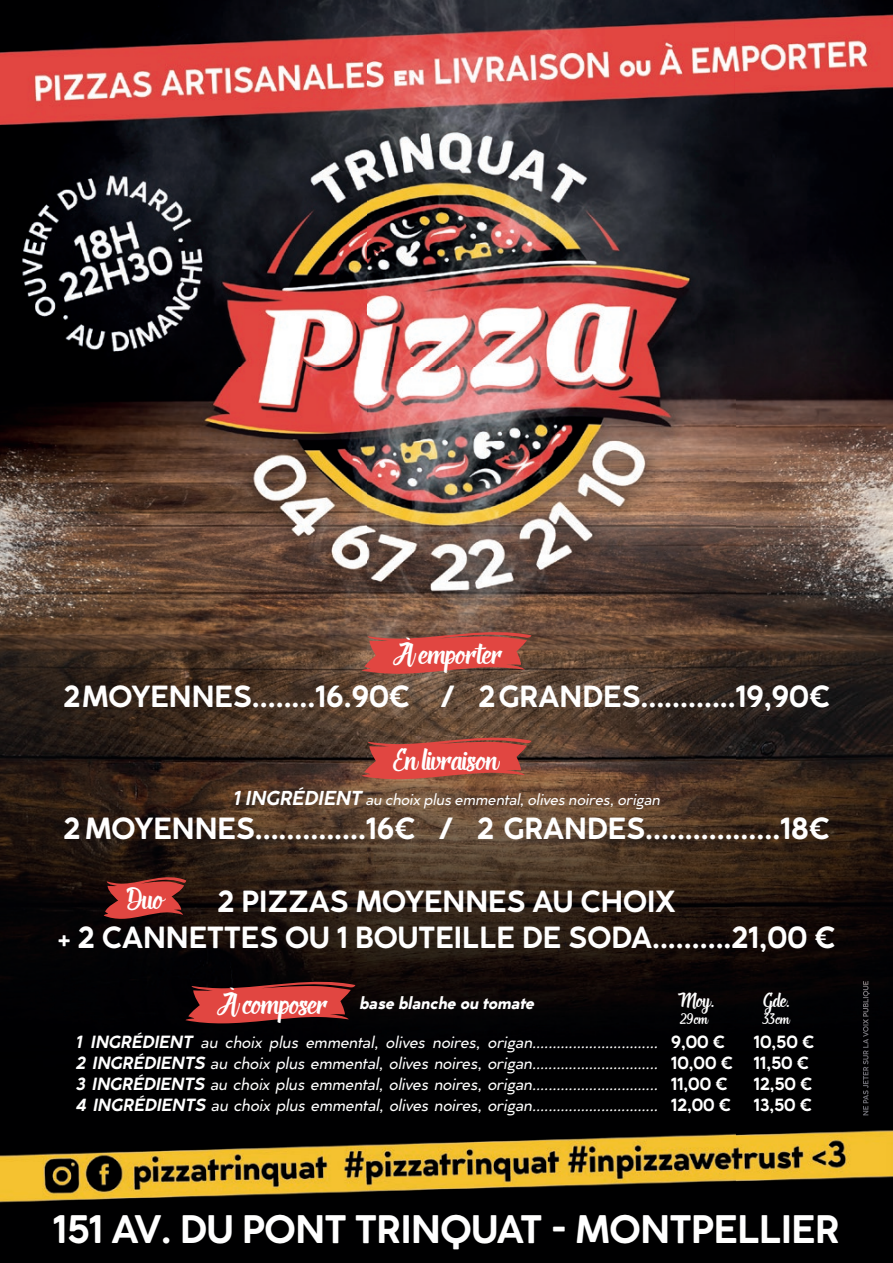
<style>
.page{position:relative;width:893px;height:1263px;background:#fff}
.page>*{position:absolute;margin:0;border:0;box-sizing:border-box;transform-origin:0 0}
.t1{font:700 39px "Cocogoose Classic";letter-spacing:-.01em;color:#fff}
.t2{font:38.1px "Deadhead Script";color:#fff}
.t3{font:700 30px/36px "Cocogoose Classic";color:#fff;text-align:center}
.t4{font:25.2px "Deadhead Script";letter-spacing:-.01em;color:#fff}
.t5{font:18.9px "Deadhead Script";color:#fff}
.t6{font:italic 700 18px "Cocogoose Classic";color:#fff}
.t7{font:italic 17.4px/20.9px "Cocogoose Classic";color:#fff;text-align:justify}
.t8{font:700 17.4px/20.9px "Cocogoose Classic";color:#fff}
.t9{font:italic 16.5px "Cocogoose Classic";color:#fff}
.s1{font-weight:700;font-size:19.8px}
.s2{font-weight:700}
</style>
<div class="page">
<img style="left:0;top:0;width:893px;height:1263px">
<img style="left:863px;top:981px;width:7px;height:134px">
<svg style="left:361px;top:627px;width:170px;height:47px;background:#b94b42"></svg>
<svg style="left:185px;top:976px;width:170px;height:47px;background:#932e2b"></svg>
<svg style="left:361px;top:732px;width:170px;height:47px;background:#b4463c"></svg>
<svg style="left:104px;top:872px;width:82px;height:47px;background:#94302b"></svg>
<h2 class="t2" style="left:393px;top:636px;width:110px">À emporter</h2>
<h3 class="t3" style="left:63px;top:677px;width:768px">2 MOYENNES........16.90€ / 2 GRANDES............19,90€</h3>
<h2 class="t2" style="left:393px;top:741px;width:105px">En livraison</h2>
<p class="t9" style="left:233px;top:787px;width:432px"><span class="s1">1INGRÉDIENT</span> au choixplusemmental,olivesnoires,origan</p>
<h3 class="t3" style="left:63px;top:809px;width:768px">2 MOYENNES..............16€ / 2 GRANDES.................18€</h3>
<h2 class="t2" style="left:127px;top:881px;width:38px">Duo</h2>
<h3 class="t3" style="left:58px;top:882px;width:779px">2 PIZZAS MOYENNES AU CHOIX<br>+ 2 CANNETTES OU 1 BOUTEILLE DE SODA..........21,00 €</h3>
<h2 class="t2" style="left:217px;top:986px;width:112px">À composer</h2>
<p class="t6" style="left:359px;top:989px;width:181px">base blanche ou tomate</p>
<h3 class="t4" style="left:678px;top:988px;width:38px">Moy.</h3>
<p class="t5" style="left:681px;top:1010px;width:28px">29cm</p>
<h3 class="t4" style="left:764px;top:988px;width:28px">Gde.</h3>
<p class="t5" style="left:764px;top:1010px;width:27px">33cm</p>
<p class="t7" style="left:76px;top:1031px;width:588px"><span class="s2">1 INGRÉDIENT</span> au choix plus emmental, olives noires, origan...............................<br><span class="s2">2 INGRÉDIENTS</span> au choix plus emmental, olives noires, origan...............................<br><span class="s2">3 INGRÉDIENTS</span> au choix plus emmental, olives noires, origan...............................<br><span class="s2">4 INGRÉDIENTS</span> au choix plus emmental, olives noires, origan...............................</p>
<p class="t8" style="left:671px;top:1031px;width:63px">9,00 €<br>10,00 €<br>11,00 €<br>12,00 €</p>
<p class="t8" style="left:754px;top:1031px;width:62px">10,50 €<br>11,50 €<br>12,50 €<br>13,50 €</p>
<h1 class="t1" style="left:53px;top:1199px;width:788px">151 AV. DU PONT TRINQUAT - MONTPELLIER</h1>
</div>
